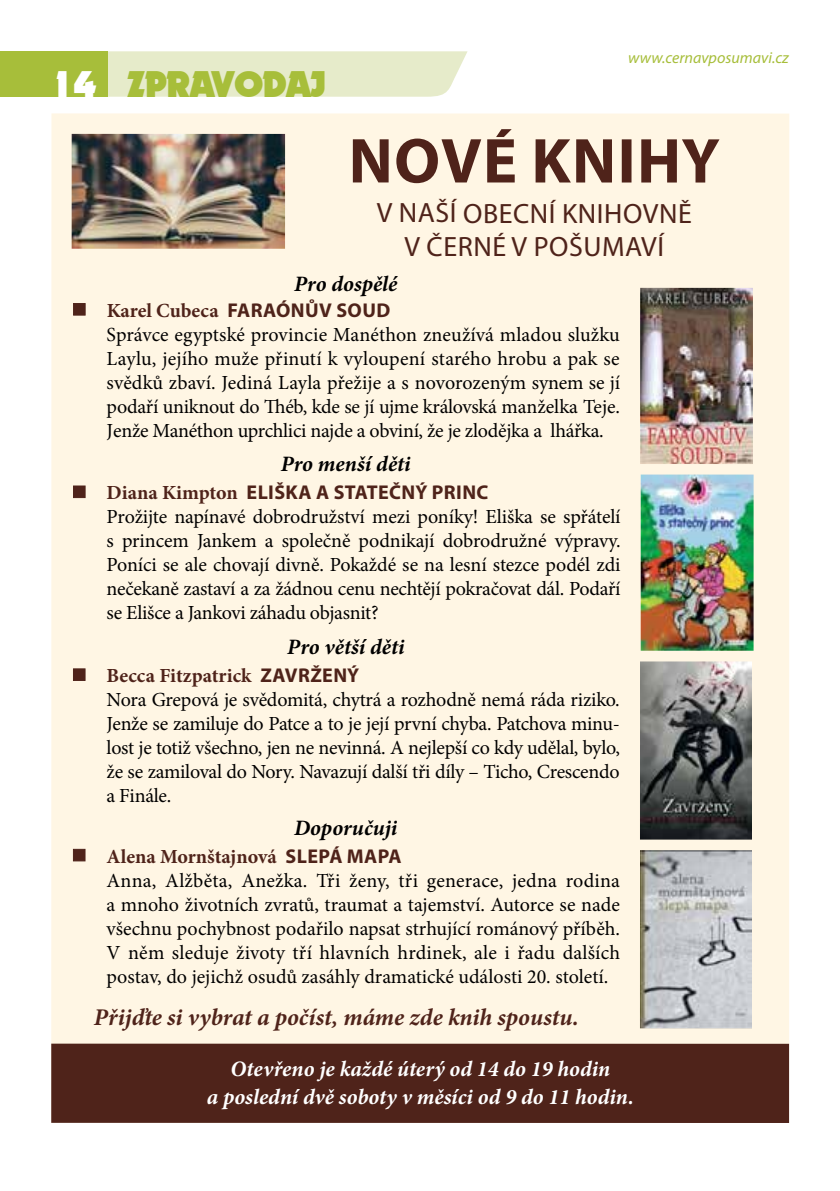
<style>
.page{position:relative;width:840px;height:1191px;background:#fff}
.page>*{position:absolute;margin:0;border:0;box-sizing:border-box;transform-origin:0 0}
.t1{font:700 64px "Myriad Pro";letter-spacing:.02em;color:#4f231a}
.t2{font:36px "Dynamo CE";color:#a7be3a}
.t3{font:36px "Dynamo CE";color:#fff}
.t4{font:28px "Myriad Pro";letter-spacing:.02em;color:#4f231a}
.t5{font:italic 700 24px "Minion Pro";color:#4f231a}
.t6{font:italic 700 22px "Minion Pro";color:#fff}
.t7{font:italic 700 22px "Minion Pro";color:#000}
.t8{font:20px/24px "Minion Pro";letter-spacing:-.015em;color:#000;text-align:justify}
.t9{font:700 20px "Myriad Pro";letter-spacing:.02em;color:#4f231a}
.t10{font:700 20px "Minion Pro";color:#4f231a}
.t11{font:italic 16px "Myriad Pro";color:#a7be3a}
.s1{font-family:"Minion Pro"}
.s2{font-family:"Myriad Pro"}
</style>
<div class="page">
<svg style="left:108px;top:51px;width:359px;height:46px;background:#e7ebcc"></svg>
<div style="left:0;top:51px;width:108px;height:46px;background:#a7be3a"></div>
<div style="left:51px;top:113px;width:737px;height:1010px;background:#fff6e4"></div>
<div style="left:51px;top:1043px;width:737px;height:80px;background:#4f231a"></div>
<img style="left:72px;top:134px;width:213px;height:115px">
<img style="left:640px;top:288px;width:112px;height:176px">
<img style="left:640px;top:474px;width:113px;height:176px">
<img style="left:640px;top:661px;width:111px;height:178px">
<img style="left:640px;top:850px;width:111px;height:178px">
<p class="t3" style="left:51px;top:68px;width:47px">14</p>
<p class="t2" style="left:127px;top:68px;width:200px">ZPRAVODAJ</p>
<p class="t11" style="left:628px;top:48px;width:162px">www.cernavposumavi.cz</p>
<p class="t1" style="left:348px;top:123px;width:372px">NOVÉ KNIHY</p>
<p class="t4" style="left:376px;top:203px;width:316px">V NAŠÍ OBECNÍ KNIHOVNĚ</p>
<p class="t4" style="left:404px;top:236px;width:261px">V ČERNÉ V POŠUMAVÍ</p>
<p class="t7" style="left:294px;top:270px;width:105px">Pro dospělé</p>
<p class="t9" style="left:72px;top:298px;width:320px">■ <span class="s1">Karel Cubeca</span> FARAÓNŮV SOUD</p>
<p class="t8" style="left:107px;top:324px;width:514px">Správce egyptské provincie Manéthon zneužívá mladou služku Laylu, jejího muže přinutí k vyloupení starého hrobu a pak se svědků zbaví. Jediná Layla přežije a s novorozeným synem se jí podaří uniknout do Théb, kde se jí ujme královská manželka Teje.<br>Jenže Manéthon uprchlici najde a obviní, že je zlodějka a lhářka.</p>
<p class="t7" style="left:280px;top:451px;width:131px">Pro menší děti</p>
<p class="t9" style="left:72px;top:481px;width:418px">■ <span class="s1">Diana Kimpton</span> ELIŠKA A STATEČNÝ PRINC</p>
<p class="t8" style="left:106px;top:507px;width:515px">Prožijte napínavé dobrodružství mezi poníky! Eliška se spřátelí s princem Jankem a společně podnikají dobrodružné výpravy.<br>Poníci se ale chovají divně. Pokaždé se na lesní stezce podél zdi nečekaně zastaví a za žádnou cenu nechtějí pokračovat dál. Podaří se Elišce a Jankovi záhadu objasnit?</p>
<p class="t7" style="left:287px;top:634px;width:119px">Pro větší děti</p>
<p class="t10" style="left:72px;top:663px;width:289px">■ Becca Fitzpatrick <span class="s2">ZAVRŽENÝ</span></p>
<p class="t8" style="left:106px;top:689px;width:514px">Nora Grepová je svědomitá, chytrá a rozhodně nemá ráda riziko.<br>Jenže se zamiluje do Patce a to je její první chyba. Patchova minu&shy;lost je totiž všechno, jen ne nevinná. A nejlepší co kdy udělal, bylo, že se zamiloval do Nory. Navazují další tři díly – Ticho, Crescendo a Finále.</p>
<p class="t7" style="left:294px;top:814px;width:105px">Doporučuji</p>
<p class="t10" style="left:72px;top:844px;width:331px">■ Alena Mornštajnová <span class="s2">SLEPÁ MAPA</span></p>
<p class="t8" style="left:106px;top:870px;width:515px">Anna, Alžběta, Anežka. Tři ženy, tři generace, jedna rodina a mnoho životních zvratů, traumat a tajemství. Autorce se nade všechnu pochybnost podařilo napsat strhující románový příběh.<br>V něm sleduje životy tří hlavních hrdinek, ale i řadu dalších postav, do jejichž osudů zasáhly dramatické události 20. století.</p>
<p class="t5" style="left:94px;top:1002px;width:486px">Přijďte si vybrat a počíst, máme zde knih spoustu.</p>
<p class="t6" style="left:230px;top:1055px;width:381px">Otevřeno je každé úterý od 14 do 19 hodin</p>
<p class="t6" style="left:207px;top:1083px;width:428px">a poslední dvě soboty v měsíci od 9 do 11 hodin.</p>
</div>
